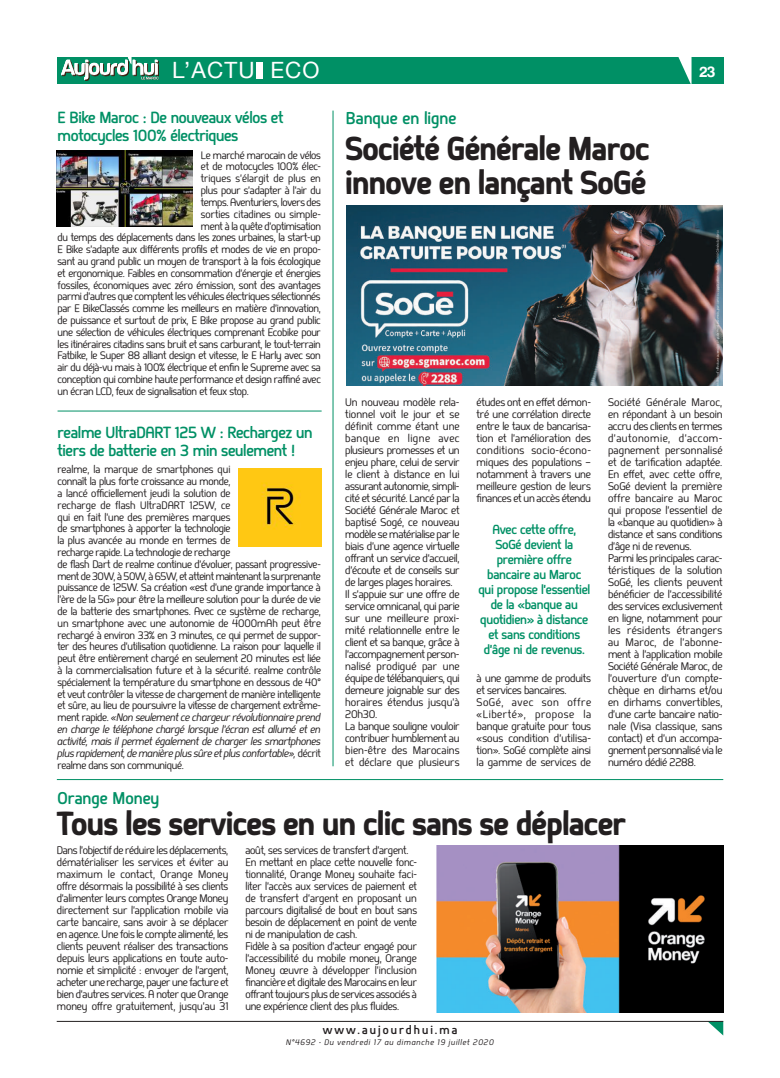
<style>
.page{position:relative;width:780px;height:1078px;background:#fff}
.page>*{position:absolute;margin:0;border:0;box-sizing:border-box;transform-origin:0 0}
.t1{font:800 33px/34px "Springsteel";letter-spacing:-.02em;color:#231f20}
.t2{font:22.4px "Helvetica Neue";letter-spacing:.05em;color:#fff}
.t3{font:700 17px "Springsteel";color:#009065}
.t4{font:700 16px/18px "Springsteel";letter-spacing:-.02em;color:#009065}
.t5{font:15.4px "Harabara";color:#fff}
.t6{font:700 13px/15px "Springsteel";letter-spacing:-.02em;color:#009065;text-align:center}
.t7{font:700 12px "Springsteel";letter-spacing:.17em;color:#231f20}
.t8{font:11px/12px "Springsteel";letter-spacing:-.015em;color:#231f20}
.t9{font:10.8px/11.8px "Springsteel";letter-spacing:-.02em;color:#231f20}
.t10{font:10.8px "Springsteel";letter-spacing:.005em;color:#231f20}
.t11{font:italic 8px "Springsteel";letter-spacing:.09em;color:#231f20}
.s1{font-style:italic}
</style>
<div class="page">
<svg style="left:707px;top:1021px;width:16px;height:14px"></svg>
<hr style="left:57px;top:1020px;width:666px;height:1px;background:#231f20">
<hr style="left:333px;top:111px;width:1px;height:655px;background:#009065">
<img style="left:57px;top:150px;width:135px;height:77px">
<img style="left:239px;top:468px;width:82px;height:78px">
<hr style="left:58px;top:410px;width:263px;height:1px;background:#009065">
<hr style="left:57px;top:779px;width:666px;height:1px;background:#009065">
<img style="left:346px;top:205px;width:376px;height:180px">
<img style="left:437px;top:845px;width:286px;height:166px">
<div style="left:57px;top:57px;width:666px;height:26px;background:#009065"></div>
<svg style="left:677px;top:57px;width:14px;height:27px"></svg>
<div style="left:257px;top:62px;width:6px;height:17px;background:#fff"></div>
<svg style="left:61px;top:57px;width:98px;height:24px"></svg>
<h2 class="t2" style="left:172px;top:54px;width:149px">L’ACTU ECO</h2>
<h3 class="t5" style="left:699px;top:63px;width:17px">23</h3>
<h3 class="t4" style="left:58px;top:109px;width:227px">E Bike Maroc : De nouveaux vélos et motocycles 100% électriques</h3>
<h3 class="t3" style="left:346px;top:108px;width:112px">Banque en ligne</h3>
<h1 class="t1" style="left:345px;top:131px;width:306px">Société Générale Maroc innove en lançant SoGé</h1>
<p class="t9" style="left:201px;top:149px;width:121px">Le marché marocain de vélos</p>
<p class="t9" style="left:201px;top:161px;width:121px">et de motocycles 100% élec-</p>
<p class="t10" style="left:201px;top:172px;width:121px">triques s’élargit de plus en</p>
<p class="t9" style="left:201px;top:184px;width:121px">plus pour s’adapter à l’air du</p>
<p class="t9" style="left:201px;top:196px;width:121px">temps. Aventuriers, lovers des</p>
<p class="t9" style="left:201px;top:208px;width:121px">sorties citadines ou simple-</p>
<p class="t9" style="left:201px;top:220px;width:121px">ment à la quête d’optimisation</p>
<p class="t9" style="left:58px;top:232px;width:265px">du temps des déplacements dans les zones urbaines, la start-up</p>
<p class="t9" style="left:58px;top:243px;width:265px">E Bike s’adapte aux différents profils et modes de vie en propo-</p>
<p class="t9" style="left:58px;top:255px;width:265px">sant au grand public un moyen de transport à la fois écologique</p>
<p class="t9" style="left:58px;top:267px;width:265px">et ergonomique. Faibles en consommation d’énergie et énergies</p>
<p class="t9" style="left:58px;top:279px;width:265px">fossiles, économiques avec zéro émission, sont des avantages</p>
<p class="t9" style="left:58px;top:291px;width:264px">parmi d’autres que comptent les véhicules électriques sélectionnés</p>
<p class="t9" style="left:58px;top:302px;width:265px">par E BikeClassés comme les meilleurs en matière d’innovation,</p>
<p class="t9" style="left:58px;top:314px;width:264px">de puissance et surtout de prix, E Bike propose au grand public</p>
<p class="t9" style="left:58px;top:326px;width:265px">une sélection de véhicules électriques comprenant Ecobike pour</p>
<p class="t9" style="left:58px;top:338px;width:265px">les itinéraires citadins sans bruit et sans carburant, le tout-terrain</p>
<p class="t9" style="left:58px;top:350px;width:265px">Fatbike, le Super 88 alliant design et vitesse, le E Harly avec son</p>
<p class="t9" style="left:58px;top:361px;width:265px">air du déjà-vu mais à 100% électrique et enfin le Supreme avec sa</p>
<p class="t9" style="left:58px;top:373px;width:265px">conception qui combine haute performance et design raffiné avec</p>
<p class="t9" style="left:58px;top:385px;width:193px">un écran LCD, feux de signalisation et feux stop.</p>
<h3 class="t4" style="left:58px;top:423px;width:256px">realme UltraDART 125 W : Rechargez un tiers de batterie en 3 min seulement !</h3>
<p class="t9" style="left:58px;top:463px;width:265px">realme, la marque de smartphones qui<br>connaît la plus forte croissance au monde,<br>a lancé officiellement jeudi la solution de<br>recharge de flash UltraDART 125W, ce<br>qui en fait l’une des premières marques<br>de smartphones à apporter la technologie<br>la plus avancée au monde en termes de<br>recharge rapide. La technologie de recharge<br>de flash Dart de realme continue d’évoluer, passant progressive&shy;ment de 30W, à 50W, à 65W, et atteint maintenant la surprenante puissance de 125W. Sa création «est d’une grande importance à l’ère de la 5G» pour être la meilleure solution pour la durée de vie de la batterie des smartphones. Avec ce système de recharge, un smartphone avec une autonomie de 4000mAh peut être rechargé à environ 33% en 3 minutes, ce qui permet de suppor&shy;ter des heures d’utilisation quotidienne. La raison pour laquelle il peut être entièrement chargé en seulement 20 minutes est liée à la commercialisation future et à la sécurité. realme contrôle spécialement la température du smartphone en dessous de 40° et veut contrôler la vitesse de chargement de manière intelligente et sûre, au lieu de poursuivre la vitesse de chargement extrême&shy;ment rapide. <span class="s1">«Non seulement ce chargeur révolutionnaire prend en charge le téléphone chargé lorsque l’écran est allumé et en activité, mais il permet également de charger les smartphones plus rapidement, de manière plus sûre et plus confortable»,</span> décrit realme dans son communiqué.</p>
<p class="t8" style="left:345px;top:396px;width:116px">Un nouveau modèle rela&shy;tionnel voit le jour et se définit comme étant une banque en ligne avec plusieurs promesses et un enjeu phare, celui de servir le client à distance en lui assurant autonomie, simpli&shy;cité et sécurité. Lancé par la<br>Société Générale Maroc et baptisé Sogé, ce nouveau modèle se matérialise par le biais d’une agence virtuelle offrant un service d’accueil, d’écoute et de conseils sur de larges plages horaires.<br>Il s’appuie sur une offre de service omnicanal, qui parie sur une meilleure proxi&shy;mité relationnelle entre le client et sa banque, grâce à l’accompagnement person&shy;nalisé prodigué par une équipe de télébanquiers, qui demeure joignable sur des horaires étendus jusqu’à<br>20h30.<br>La banque souligne vouloir contribuer humblement au bien-être des Marocains et déclare que plusieurs</p>
<p class="t8" style="left:476px;top:396px;width:116px;text-align:justify">études ont en effet démon&shy;tré une corrélation directe entre le taux de bancarisa&shy;tion et l’amélioration des conditions socio-écono&shy;miques des populations – notamment à travers une meilleure gestion de leurs finances et un accès étendu</p>
<p class="t8" style="left:608px;top:396px;width:116px">Société Générale Maroc, en répondant à un besoin accru des clients en termes d’autonomie, d’accom&shy;pagnement personnalisé et de tarification adaptée.<br>En effet, avec cette offre,<br>SoGé devient la première offre bancaire au Maroc qui propose l’essentiel de la «banque au quotidien» à distance et sans conditions d’âge ni de revenus.<br>Parmi les principales carac&shy;téristiques de la solution<br>SoGé, les clients peuvent bénéficier de l’accessibilité des services exclusivement en ligne, notamment pour les résidents étrangers au Maroc, de l’abonne&shy;ment à l’application mobile<br>Société Générale Maroc, de l’ouverture d’un compte&shy;chèque en dirhams et/ou en dirhams convertibles, d’une carte bancaire natio&shy;nale (Visa classique, sans contact) et d’un accompa&shy;gnement personnalisé via le numéro dédié 2288.</p>
<p class="t6" style="left:478px;top:522px;width:113px">Avec cette offre,<br>SoGé devient la première offre bancaire au Maroc qui propose l’essentiel de la «banque au quotidien» à distance et sans conditions d’âge ni de revenus.</p>
<p class="t8" style="left:476px;top:672px;width:116px">à une gamme de produits et services bancaires.<br>SoGé, avec son offre «Liberté», propose la banque gratuite pour tous «sous condition d’utilisa&shy;tion». SoGé complète ainsi la gamme de services de</p>
<h3 class="t3" style="left:58px;top:787px;width:103px">Orange Money</h3>
<h1 class="t1" style="left:57px;top:806px;width:570px">Tous les services en un clic sans se déplacer</h1>
<p class="t8" style="left:57px;top:844px;width:173px;text-align:justify">Dans l’objectif de réduire les déplacements, dématérialiser les services et éviter au maximum le contact, Orange Money offre désormais la possibilité à ses clients d’alimenter leurs comptes Orange Money directement sur l’application mobile via carte bancaire, sans avoir à se déplacer en agence. Une fois le compte alimenté, les clients peuvent réaliser des transactions depuis leurs applications en toute auto&shy;nomie et simplicité : envoyer de l’argent, acheter une recharge, payer une facture et bien d’autres services. A noter que Orange money offre gratuitement, jusqu’au 31</p>
<p class="t8" style="left:245px;top:844px;width:173px">août, ses services de transfert d’argent.<br>En mettant en place cette nouvelle fonc&shy;tionnalité, Orange Money souhaite faci&shy;liter l’accès aux services de paiement et de transfert d’argent en proposant un parcours digitalisé de bout en bout sans besoin de déplacement en point de vente ni de manipulation de cash.<br>Fidèle à sa position d’acteur engagé pour l’accessibilité du mobile money, Orange Money œuvre à développer l’inclusion financière et digitale des Marocains en leur offrant toujours plus de services associés à une expérience client des plus fluides.</p>
<p class="t7" style="left:322px;top:1022px;width:136px">www.aujourdhui.ma</p>
<p class="t11" style="left:286px;top:1037px;width:209px">N°4692 • Du vendredi 17 au dimanche 19 juillet 2020</p>
</div>
